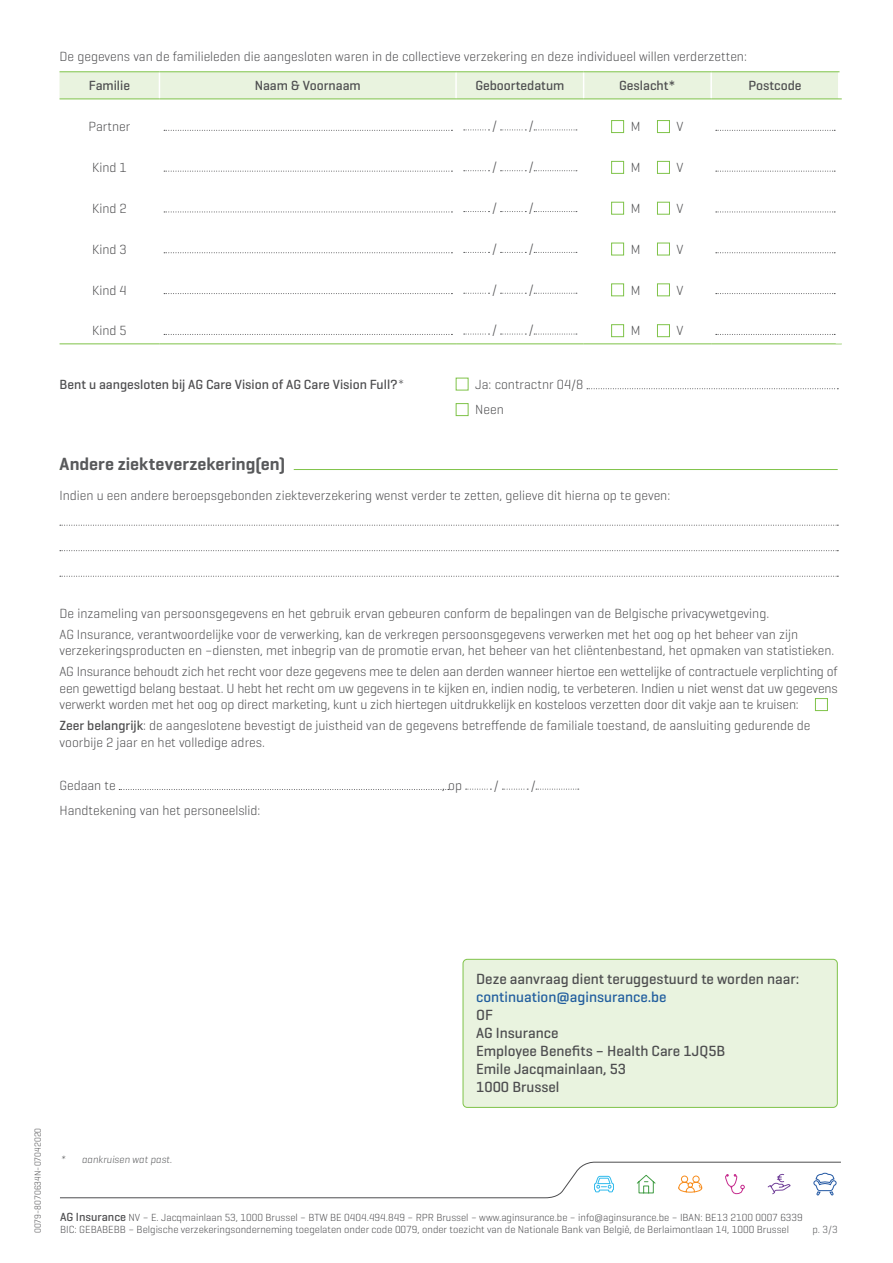
<style>
.page{position:relative;width:893px;height:1263px;background:#fff}
.page>*{position:absolute;margin:0;border:0;box-sizing:border-box;transform-origin:0 0}
.t1{font:600 18px "Geogrotesque";letter-spacing:.005em;color:#58595b}
.t2{font:500 15px/18px "Geogrotesque";color:#4d4d4f}
.t3{font:500 15px "Geogrotesque";color:#215e9e}
.t4{font:300 13.5px/20.7px "Geogrotesque";color:#4d4d4f}
.t5{font:500 13.5px "Geogrotesque";color:#4d4d4f}
.t6{font:300 10.5px "Geogrotesque";color:#4d4d4f}
.t7{font:italic 300 10.5px "Geogrotesque";color:#58595b}
.t8{font:300 10.5px "Geogrotesque";color:#58595b}
.t9{font:300 9px "Geogrotesque";color:#4d4d4f}
.s1{font-weight:300}
.s2{font-weight:500}
.s3{font-weight:500;font-size:12px}
</style>
<div class="page">
<svg style="left:60px;top:1162px;width:781px;height:36px"></svg>
<div style="left:463px;top:959px;width:374px;height:148px;background:#e9f3df;border-radius:4px"></div>
<div style="left:463px;top:959px;width:375px;height:149px;border:1px solid #7fc349;border-radius:4px"></div>
<svg style="left:587px;top:388px;width:251px;height:1px"></svg>
<hr style="left:60px;top:469px;width:778px;height:1px;background:#7fc349">
<hr style="left:60px;top:468px;width:234px;height:3px;background:#fff">
<svg style="left:60px;top:525px;width:778px;height:1px"></svg>
<svg style="left:60px;top:550px;width:778px;height:1px"></svg>
<svg style="left:60px;top:576px;width:778px;height:1px"></svg>
<svg style="left:119px;top:789px;width:330px;height:1px"></svg>
<hr style="left:60px;top:343px;width:99px;height:1px;background:#7fc349">
<hr style="left:159px;top:343px;width:297px;height:1px;background:#7fc349">
<hr style="left:456px;top:343px;width:128px;height:1px;background:#7fc349">
<hr style="left:584px;top:343px;width:127px;height:1px;background:#7fc349">
<hr style="left:711px;top:343px;width:131px;height:1px;background:#7fc349">
<svg style="left:60px;top:72px;width:779px;height:27px;background:#e5f1da"></svg>
<hr style="left:60px;top:71px;width:99px;height:1px;background:#7fc349">
<hr style="left:159px;top:71px;width:297px;height:1px;background:#7fc349">
<hr style="left:456px;top:71px;width:128px;height:1px;background:#7fc349">
<hr style="left:584px;top:71px;width:127px;height:1px;background:#7fc349">
<hr style="left:711px;top:71px;width:128px;height:1px;background:#7fc349">
<hr style="left:60px;top:99px;width:99px;height:1px;background:#7fc349">
<hr style="left:159px;top:99px;width:297px;height:1px;background:#7fc349">
<hr style="left:456px;top:99px;width:128px;height:1px;background:#7fc349">
<hr style="left:584px;top:99px;width:127px;height:1px;background:#7fc349">
<hr style="left:711px;top:99px;width:131px;height:1px;background:#7fc349">
<svg style="left:164px;top:130px;width:288px;height:1px"></svg>
<svg style="left:464px;top:130px;width:25px;height:1px"></svg>
<svg style="left:500px;top:130px;width:26px;height:1px"></svg>
<svg style="left:534px;top:130px;width:43px;height:1px"></svg>
<div style="left:611px;top:120px;width:13px;height:13px;border:1px solid #7fc349"></div>
<div style="left:657px;top:120px;width:13px;height:13px;border:1px solid #7fc349"></div>
<svg style="left:716px;top:130px;width:119px;height:1px"></svg>
<svg style="left:164px;top:171px;width:288px;height:1px"></svg>
<svg style="left:464px;top:170px;width:25px;height:1px"></svg>
<svg style="left:500px;top:170px;width:26px;height:1px"></svg>
<svg style="left:534px;top:170px;width:43px;height:1px"></svg>
<div style="left:611px;top:161px;width:13px;height:13px;border:1px solid #7fc349"></div>
<div style="left:657px;top:161px;width:13px;height:13px;border:1px solid #7fc349"></div>
<svg style="left:716px;top:171px;width:119px;height:1px"></svg>
<svg style="left:164px;top:212px;width:288px;height:1px"></svg>
<svg style="left:464px;top:211px;width:25px;height:1px"></svg>
<svg style="left:500px;top:211px;width:26px;height:1px"></svg>
<svg style="left:534px;top:211px;width:43px;height:1px"></svg>
<div style="left:611px;top:202px;width:13px;height:13px;border:1px solid #7fc349"></div>
<div style="left:657px;top:202px;width:13px;height:13px;border:1px solid #7fc349"></div>
<svg style="left:716px;top:212px;width:119px;height:1px"></svg>
<svg style="left:164px;top:252px;width:288px;height:1px"></svg>
<svg style="left:464px;top:252px;width:25px;height:1px"></svg>
<svg style="left:500px;top:252px;width:26px;height:1px"></svg>
<svg style="left:534px;top:252px;width:43px;height:1px"></svg>
<div style="left:611px;top:243px;width:13px;height:12px;border:1px solid #7fc349"></div>
<div style="left:657px;top:243px;width:13px;height:12px;border:1px solid #7fc349"></div>
<svg style="left:716px;top:252px;width:119px;height:1px"></svg>
<svg style="left:164px;top:293px;width:288px;height:1px"></svg>
<svg style="left:464px;top:293px;width:25px;height:1px"></svg>
<svg style="left:500px;top:293px;width:26px;height:1px"></svg>
<svg style="left:534px;top:293px;width:43px;height:1px"></svg>
<div style="left:611px;top:283px;width:13px;height:13px;border:1px solid #7fc349"></div>
<div style="left:657px;top:283px;width:13px;height:13px;border:1px solid #7fc349"></div>
<svg style="left:716px;top:293px;width:119px;height:1px"></svg>
<svg style="left:164px;top:334px;width:288px;height:1px"></svg>
<svg style="left:464px;top:334px;width:25px;height:1px"></svg>
<svg style="left:500px;top:334px;width:26px;height:1px"></svg>
<svg style="left:534px;top:334px;width:43px;height:1px"></svg>
<div style="left:611px;top:324px;width:13px;height:13px;border:1px solid #7fc349"></div>
<div style="left:657px;top:324px;width:13px;height:13px;border:1px solid #7fc349"></div>
<svg style="left:716px;top:334px;width:119px;height:1px"></svg>
<div style="left:456px;top:403px;width:12px;height:13px;border:1px solid #7fc349"></div>
<div style="left:815px;top:698px;width:13px;height:13px;border:1px solid #7fc349"></div>
<svg style="left:466px;top:789px;width:25px;height:1px"></svg>
<svg style="left:502px;top:789px;width:26px;height:1px"></svg>
<svg style="left:536px;top:789px;width:43px;height:1px"></svg>
<p class="t4" style="left:60px;top:46px;width:689px">De gegevens van de familieleden die aangesloten waren in de collectieve verzekering en deze individueel willen verderzetten:</p>
<p class="t5" style="left:89px;top:77px;width:43px">Familie</p>
<p class="t5" style="left:255px;top:77px;width:108px">Naam &amp; Voornaam</p>
<p class="t5" style="left:475px;top:77px;width:91px">Geboortedatum</p>
<p class="t5" style="left:619px;top:77px;width:58px">Geslacht*</p>
<p class="t5" style="left:748px;top:77px;width:55px">Postcode</p>
<p class="t4" style="left:89px;top:116px;width:43px">Partner</p>
<p class="t4" style="left:492px;top:115px;width:6px">/</p>
<p class="t4" style="left:529px;top:115px;width:6px">/</p>
<p class="t4" style="left:631px;top:116px;width:11px">M</p>
<p class="t4" style="left:677px;top:116px;width:9px">V</p>
<p class="t4" style="left:92px;top:157px;width:36px">Kind 1</p>
<p class="t4" style="left:492px;top:156px;width:6px">/</p>
<p class="t4" style="left:529px;top:156px;width:6px">/</p>
<p class="t4" style="left:631px;top:157px;width:11px">M</p>
<p class="t4" style="left:677px;top:157px;width:9px">V</p>
<p class="t4" style="left:92px;top:197px;width:36px">Kind 2</p>
<p class="t4" style="left:492px;top:197px;width:6px">/</p>
<p class="t4" style="left:529px;top:197px;width:6px">/</p>
<p class="t4" style="left:631px;top:197px;width:11px">M</p>
<p class="t4" style="left:677px;top:197px;width:9px">V</p>
<p class="t4" style="left:92px;top:238px;width:36px">Kind 3</p>
<p class="t4" style="left:492px;top:237px;width:6px">/</p>
<p class="t4" style="left:529px;top:237px;width:6px">/</p>
<p class="t4" style="left:631px;top:238px;width:11px">M</p>
<p class="t4" style="left:677px;top:238px;width:9px">V</p>
<p class="t4" style="left:92px;top:279px;width:36px">Kind 4</p>
<p class="t4" style="left:492px;top:278px;width:6px">/</p>
<p class="t4" style="left:529px;top:278px;width:6px">/</p>
<p class="t4" style="left:631px;top:279px;width:11px">M</p>
<p class="t4" style="left:677px;top:279px;width:9px">V</p>
<p class="t4" style="left:92px;top:320px;width:36px">Kind 5</p>
<p class="t4" style="left:492px;top:319px;width:6px">/</p>
<p class="t4" style="left:529px;top:319px;width:6px">/</p>
<p class="t4" style="left:631px;top:320px;width:11px">M</p>
<p class="t4" style="left:677px;top:320px;width:9px">V</p>
<p class="t5" style="left:60px;top:376px;width:347px">Bent u aangesloten bij AG Care Vision of AG Care Vision Full?<span class="s1">*</span></p>
<p class="t4" style="left:475px;top:371px;width:110px;line-height:25.5px">Ja: contractnr 04/8<br>Neen</p>
<h1 class="t1" style="left:60px;top:452px;width:227px">Andere ziekteverzekering(en)</h1>
<p class="t4" style="left:60px;top:484px;width:612px">Indien u een andere beroepsgebonden ziekteverzekering wenst verder te zetten, gelieve dit hierna op te geven:</p>
<p class="t4" style="left:60px;top:603px;width:740px">De inzameling van persoonsgegevens en het gebruik ervan gebeuren conform de bepalingen van de Belgische privacywetgeving.<br>AG Insurance, verantwoordelijke voor de verwerking, kan de verkregen persoonsgegevens verwerken met het oog op het beheer van zijn</p>
<p class="t4" style="left:60px;top:640px;width:780px">verzekeringsproducten en –diensten, met inbegrip van de promotie ervan, het beheer van het cliëntenbestand, het opmaken van statistieken.<br>AG Insurance behoudt zich het recht voor deze gegevens mee te delen aan derden wanneer hiertoe een wettelijke of contractuele verplichting of</p>
<p class="t4" style="left:60px;top:679px;width:780px;line-height:16.5px">een gewettigd belang bestaat. U hebt het recht om uw gegevens in te kijken en, indien nodig, te verbeteren. Indien u niet wenst dat uw gegevens verwerkt worden met het oog op direct marketing, kunt u zich hiertegen uitdrukkelijk en kosteloos verzetten door dit vakje aan te kruisen:</p>
<p class="t4" style="left:60px;top:717px;width:752px;line-height:16.5px"><span class="s2">Zeer belangrijk</span>: de aangeslotene bevestigt de juistheid van de gegevens betreffende de familiale toestand, de aansluiting gedurende de voorbije 2 jaar en het volledige adres.</p>
<p class="t4" style="left:60px;top:774px;width:58px">Gedaan te</p>
<p class="t4" style="left:442px;top:774px;width:21px">, op</p>
<p class="t4" style="left:494px;top:774px;width:6px">/</p>
<p class="t4" style="left:531px;top:774px;width:6px">/</p>
<p class="t4" style="left:60px;top:800px;width:202px">Handtekening van het personeelslid:</p>
<p class="t9" style="left:32px;top:1233px;width:107px;rotate:-90deg">0079-8070634N-07042020</p>
<p class="t2" style="left:476px;top:969px;width:325px">Deze aanvraag dient teruggestuurd te worden naar:</p>
<p class="t3" style="left:476px;top:987px;width:192px">continuation@aginsurance.be</p>
<p class="t2" style="left:476px;top:1005px;width:251px">OF<br>AG Insurance<br>Employee Benefits – Health Care 1JQ5B<br>Emile Jacqmainlaan, 53<br>1000 Brussel</p>
<p class="t7" style="left:61px;top:1153px;width:113px">* aankruisen wat past.</p>
<p class="t6" style="left:60px;top:1211px;width:744px"><span class="s3">AG Insurance</span> NV – E. Jacqmainlaan 53, 1000 Brussel – BTW BE 0404.494.849 – RPR Brussel – www.aginsurance.be – info@aginsurance.be – IBAN: BE13 2100 0007 6339</p>
<p class="t6" style="left:60px;top:1223px;width:730px">BIC: GEBABEBB – Belgische verzekeringsonderneming toegelaten onder code 0079, onder toezicht van de Nationale Bank van België, de Berlaimontlaan 14, 1000 Brussel</p>
<p class="t8" style="left:812px;top:1223px;width:27px">p. 3/3</p>
</div>
